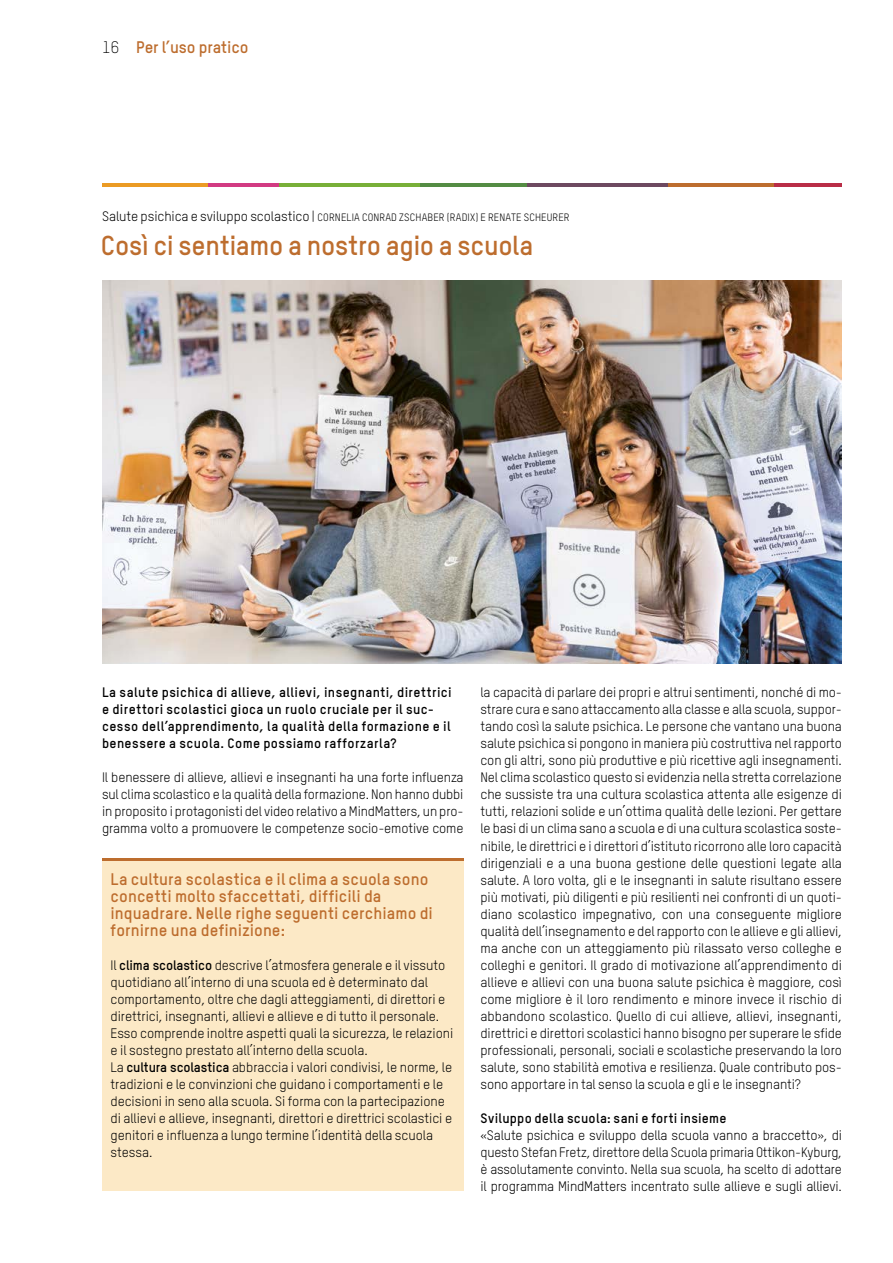
<style>
.page{position:relative;width:893px;height:1263px;background:#fff}
.page>*{position:absolute;margin:0;border:0;box-sizing:border-box;transform-origin:0 0}
.t1{font:700 27px "TSTARPRO";letter-spacing:-.01em;color:#bd6d2e}
.t2{font:700 16.5px/17px "TSTARPRO";letter-spacing:.005em;color:#bd6d2e}
.t3{font:300 16.5px "TSTARPRO";color:#000}
.t4{font:13.5px/17px "TSTARPRO";letter-spacing:-.005em;color:#000;text-align:justify}
.t5{font:700 13.5px/17px "TSTARPRO";letter-spacing:.025em;color:#000}
.t6{font:10.5px "TSTARPRO";letter-spacing:.015em;color:#000}
.s1{font-size:13.5px}
.s2{font-weight:700}
</style>
<div class="page">
<hr style="left:102px;top:184px;width:106px;height:3px;background:#eb9b24">
<hr style="left:208px;top:184px;width:71px;height:3px;background:#d23a82">
<hr style="left:279px;top:184px;width:142px;height:3px;background:#78af38">
<hr style="left:421px;top:184px;width:106px;height:3px;background:#548c43">
<hr style="left:527px;top:184px;width:141px;height:3px;background:#6d4960">
<hr style="left:668px;top:184px;width:107px;height:3px;background:#bd6d2e">
<hr style="left:775px;top:184px;width:67px;height:3px;background:#b92d47">
<img style="left:102px;top:281px;width:740px;height:382px">
<div style="left:102px;top:860px;width:361px;height:331px;background:#fce9c6"></div>
<hr style="left:102px;top:859px;width:361px;height:2px;background:#bd6d2e">
<p class="t3" style="left:102px;top:38px;width:19px">16</p>
<p class="t2" style="left:136px;top:39px;width:114px">Per l’uso pratico</p>
<p class="t6" style="left:102px;top:211px;width:469px"><span class="s1">Salute psichica e sviluppo scolastico |</span> CORNELIA CONRAD ZSCHABER (RADIX) E RENATE SCHEURER</p>
<h1 class="t1" style="left:101px;top:228px;width:434px">Così ci sentiamo a nostro agio a scuola</h1>
<p class="t5" style="left:102px;top:684px;width:351px">La salute psichica di allieve, allievi, insegnanti, direttrici e direttori scolastici gioca un ruolo cruciale per il suc&shy;cesso dell’apprendimento, la qualità della formazione e il benessere a scuola. Come possiamo rafforzarla?</p>
<p class="t4" style="left:102px;top:769px;width:363px">Il benessere di allieve, allievi e insegnanti ha una forte influenza sul clima scolastico e la qualità della formazione. Non hanno dubbi in proposito i protagonisti del video relativo a MindMatters, un pro&shy;gramma volto a promuovere le competenze socio-emotive come</p>
<p class="t2" style="left:111px;top:870px;width:324px">La cultura scolastica e il clima a scuola sono concetti molto sfaccettati, difficili da inquadrare. Nelle righe seguenti cerchiamo di fornirne una definizione:</p>
<p class="t4" style="left:111px;top:956px;width:344px;text-align:left">Il <span class="s2">clima scolastico</span> descrive l’atmosfera generale e il vissuto quotidiano all’interno di una scuola ed è determinato dal comportamento, oltre che dagli atteggiamenti, di direttori e direttrici, insegnanti, allievi e allieve e di tutto il personale.<br>Esso comprende inoltre aspetti quali la sicurezza, le relazioni e il sostegno prestato all’interno della scuola.<br>La <span class="s2">cultura scolastica</span> abbraccia i valori condivisi, le norme, le tradizioni e le convinzioni che guidano i comportamenti e le decisioni in seno alla scuola. Si forma con la partecipazione di allievi e allieve, insegnanti, direttori e direttrici scolastici e genitori e influenza a lungo termine l’identità della scuola stessa.</p>
<p class="t4" style="left:480px;top:684px;width:363px">la capacità di parlare dei propri e altrui sentimenti, nonché di mo&shy;strare cura e sano attaccamento alla classe e alla scuola, suppor&shy;tando così la salute psichica. Le persone che vantano una buona salute psichica si pongono in maniera più costruttiva nel rapporto con gli altri, sono più produttive e più ricettive agli insegnamenti.<br>Nel clima scolastico questo si evidenzia nella stretta correlazione che sussiste tra una cultura scolastica attenta alle esigenze di tutti, relazioni solide e un’ottima qualità delle lezioni. Per gettare le basi di un clima sano a scuola e di una cultura scolastica soste&shy;nibile, le direttrici e i direttori d’istituto ricorrono alle loro capacità dirigenziali e a una buona gestione delle questioni legate alla salute. A loro volta, gli e le insegnanti in salute risultano essere più motivati, più diligenti e più resilienti nei confronti di un quoti&shy;diano scolastico impegnativo, con una conseguente migliore qualità dell’insegnamento e del rapporto con le allieve e gli allievi, ma anche con un atteggiamento più rilassato verso colleghe e colleghi e genitori. Il grado di motivazione all’apprendimento di allieve e allievi con una buona salute psichica è maggiore, così come migliore è il loro rendimento e minore invece il rischio di abbandono scolastico. Quello di cui allieve, allievi, insegnanti, direttrici e direttori scolastici hanno bisogno per superare le sfide professionali, personali, sociali e scolastiche preservando la loro salute, sono stabilità emotiva e resilienza. Quale contributo pos&shy;sono apportare in tal senso la scuola e gli e le insegnanti?</p>
<p class="t5" style="left:480px;top:1109px;width:247px">Sviluppo della scuola: sani e forti insieme</p>
<p class="t4" style="left:480px;top:1126px;width:363px">«Salute psichica e sviluppo della scuola vanno a braccetto», di questo Stefan Fretz, direttore della Scuola primaria Ottikon-Kyburg, è assolutamente convinto. Nella sua scuola, ha scelto di adottare il programma MindMatters incentrato sulle allieve e sugli allievi.</p>
</div>
